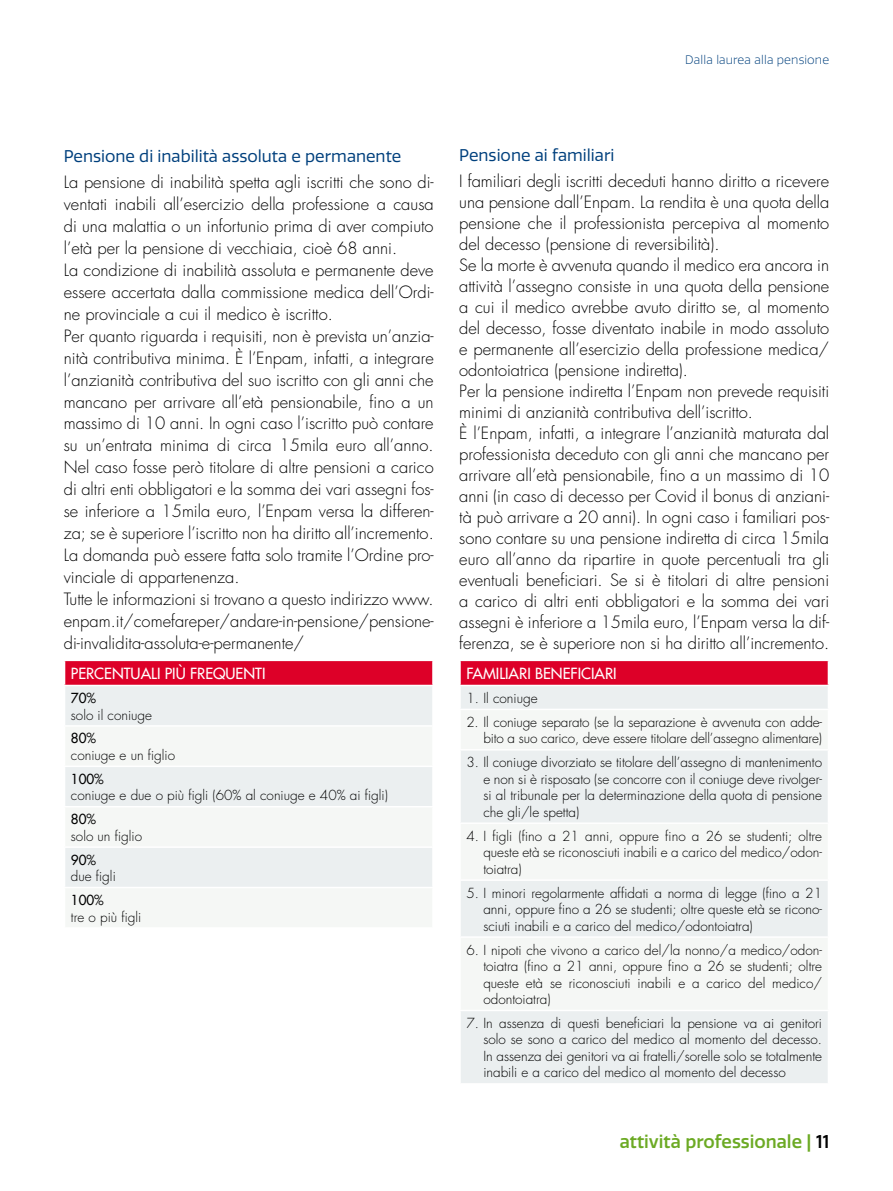
<style>
.page{position:relative;width:893px;height:1191px;background:#fff}
.page>*{position:absolute;margin:0;border:0;box-sizing:border-box;transform-origin:0 0}
.t1{font:500 18px "Quatro";color:#6caa24}
.t2{font:300 16.5px/21px "Futura Std";color:#000}
.t3{font:16.5px "Quatro";color:#00407d}
.t4{font:500 15px "Futura Std";color:#fff}
.t5{font:300 13.5px/16.5px "Futura Std";color:#000;text-align:justify}
.t6{font:500 13.5px "Futura Std";color:#000}
.t7{font:300 12px "Quatro";letter-spacing:.01em;color:#00407d}
.s1{color:#000}
</style>
<div class="page">
<div style="left:65px;top:660px;width:368px;height:25px;background:#dd0028"></div>
<div style="left:65px;top:686px;width:367px;height:39px;background:#ebeff0"></div>
<svg style="left:65px;top:767px;width:367px;height:119px;fill:#ebeff0"></svg>
<hr style="left:64px;top:659px;width:370px;height:2px;background:#fff">
<hr style="left:432px;top:661px;width:2px;height:23px;background:#fff">
<hr style="left:64px;top:684px;width:370px;height:2px;background:#fff">
<hr style="left:64px;top:806px;width:370px;height:1px;background:#fff">
<hr style="left:64px;top:846px;width:370px;height:2px;background:#fff">
<div style="left:460px;top:660px;width:368px;height:25px;background:#dd0028"></div>
<div style="left:461px;top:686px;width:367px;height:397px;background:#ebeff0"></div>
<svg style="left:461px;top:710px;width:367px;height:299px;fill:#f5f7f5"></svg>
<hr style="left:459px;top:708px;width:370px;height:2px;background:#fff">
<hr style="left:459px;top:659px;width:370px;height:2px;background:#fff">
<hr style="left:459px;top:661px;width:2px;height:23px;background:#fff">
<hr style="left:459px;top:684px;width:370px;height:2px;background:#fff">
<hr style="left:459px;top:749px;width:370px;height:1px;background:#fff">
<hr style="left:459px;top:822px;width:370px;height:2px;background:#fff">
<hr style="left:459px;top:879px;width:370px;height:2px;background:#fff">
<hr style="left:459px;top:936px;width:370px;height:1px;background:#fff">
<hr style="left:459px;top:1009px;width:370px;height:2px;background:#fff">
<p class="t7" style="left:685px;top:53px;width:145px">Dalla laurea alla pensione</p>
<p class="t3" style="left:64px;top:146px;width:339px">Pensione di inabilità assoluta e permanente</p>
<p class="t2" style="left:64px;top:171px;width:371px;line-height:21.9px">La pensione di inabilità spetta agli iscritti che sono di‑ ventati inabili all’esercizio della professione a causa di una malattia o un infortunio prima di aver compiuto l’età per la pensione di vecchiaia, cioè 68 anni.<br>La condizione di inabilità assoluta e permanente deve essere accertata dalla commissione medica dell’Ordi‑ ne provinciale a cui il medico è iscritto.<br>Per quanto riguarda i requisiti, non è prevista un’anzia‑ nità contributiva minima. È l’Enpam, infatti, a integrare l’anzianità contributiva del suo iscritto con gli anni che mancano per arrivare all’età pensionabile, fino a un massimo di 10 anni. In ogni caso l’iscritto può contare su un’entrata minima di circa 15mila euro all’anno.<br>Nel caso fosse però titolare di altre pensioni a carico di altri enti obbligatori e la somma dei vari assegni fos‑ se inferiore a 15mila euro, l’Enpam versa la differen‑ za; se è superiore l’iscritto non ha diritto all’incremento.<br>La domanda può essere fatta solo tramite l’Ordine pro‑ vinciale di appartenenza.<br>Tutte le informazioni si trovano a questo indirizzo www. enpam.it/comefareper/andare-in-pensione/pensione&shy;di-invalidita-assoluta-e-permanente/</p>
<p class="t4" style="left:71px;top:664px;width:196px">PERCENTUALI PIÙ FREQUENTI</p>
<p class="t6" style="left:71px;top:689px;width:27px">70%</p>
<p class="t5" style="left:71px;top:706px;width:83px">solo il coniuge</p>
<p class="t6" style="left:71px;top:730px;width:27px">80%</p>
<p class="t5" style="left:71px;top:747px;width:106px">coniuge e un figlio</p>
<p class="t6" style="left:71px;top:770px;width:34px">100%</p>
<p class="t5" style="left:71px;top:787px;width:318px">coniuge e due o più figli (60% al coniuge e 40% ai figli)</p>
<p class="t6" style="left:71px;top:811px;width:27px">80%</p>
<p class="t5" style="left:71px;top:828px;width:73px">solo un figlio</p>
<p class="t6" style="left:71px;top:851px;width:27px">90%</p>
<p class="t5" style="left:71px;top:868px;width:46px">due figli</p>
<p class="t6" style="left:71px;top:891px;width:34px">100%</p>
<p class="t5" style="left:71px;top:908px;width:72px">tre o più figli</p>
<p class="t3" style="left:459px;top:146px;width:157px">Pensione ai familiari</p>
<p class="t2" style="left:459px;top:171px;width:371px">I familiari degli iscritti deceduti hanno diritto a ricevere una pensione dall’Enpam. La rendita è una quota della pensione che il professionista percepiva al momento del decesso (pensione di reversibilità).<br>Se la morte è avvenuta quando il medico era ancora in attività l’assegno consiste in una quota della pensione a cui il medico avrebbe avuto diritto se, al momento del decesso, fosse diventato inabile in modo assoluto e permanente all’esercizio della professione medica/ odontoiatrica (pensione indiretta).<br>Per la pensione indiretta l’Enpam non prevede requisiti minimi di anzianità contributiva dell’iscritto.<br>È l’Enpam, infatti, a integrare l’anzianità maturata dal professionista deceduto con gli anni che mancano per arrivare all’età pensionabile, fino a un massimo di 10 anni (in caso di decesso per Covid il bonus di anziani‑ tà può arrivare a 20 anni). In ogni caso i familiari pos‑ sono contare su una pensione indiretta di circa 15mila euro all’anno da ripartire in quote percentuali tra gli eventuali beneficiari. Se si è titolari di altre pensioni a carico di altri enti obbligatori e la somma dei vari assegni è inferiore a 15mila euro, l’Enpam versa la dif‑ ferenza, se è superiore non si ha diritto all’incremento.</p>
<p class="t4" style="left:466px;top:664px;width:152px">FAMILIARI BENEFICIARI</p>
<p class="t5" style="left:466px;top:690px;width:73px">1. Il coniuge</p>
<p class="t5" style="left:466px;top:714px;width:357px;text-align:right">2. Il coniuge separato (se la separazione è avvenuta con adde‑ bito a suo carico, deve essere titolare dell’assegno alimentare)</p>
<p class="t5" style="left:483px;top:754px;width:340px;text-indent:-17px">3. Il coniuge divorziato se titolare dell’assegno di mantenimento e non si è risposato (se concorre con il coniuge deve rivolger‑ si al tribunale per la determinazione della quota di pensione che gli/le spetta)</p>
<p class="t5" style="left:483px;top:828px;width:340px;text-indent:-17px">4. I figli (fino a 21 anni, oppure fino a 26 se studenti; oltre queste età se riconosciuti inabili e a carico del medico/odon‑ toiatra)</p>
<p class="t5" style="left:483px;top:885px;width:340px;text-indent:-17px">5. I minori regolarmente affidati a norma di legge (fino a 21 anni, oppure fino a 26 se studenti; oltre queste età se ricono‑ sciuti inabili e a carico del medico/odontoiatra)</p>
<p class="t5" style="left:483px;top:941px;width:340px;text-indent:-17px">6. I nipoti che vivono a carico del/la nonno/a medico/odon‑ toiatra (fino a 21 anni, oppure fino a 26 se studenti; oltre queste età se riconosciuti inabili e a carico del medico/ odontoiatra)</p>
<p class="t5" style="left:483px;top:1015px;width:340px;text-indent:-17px">7. In assenza di questi beneficiari la pensione va ai genitori solo se sono a carico del medico al momento del decesso.<br>In assenza dei genitori va ai fratelli/sorelle solo se totalmente inabili e a carico del medico al momento del decesso</p>
<p class="t1" style="left:620px;top:1131px;width:211px">attività professionale | <span class="s1">11</span></p>
</div>
